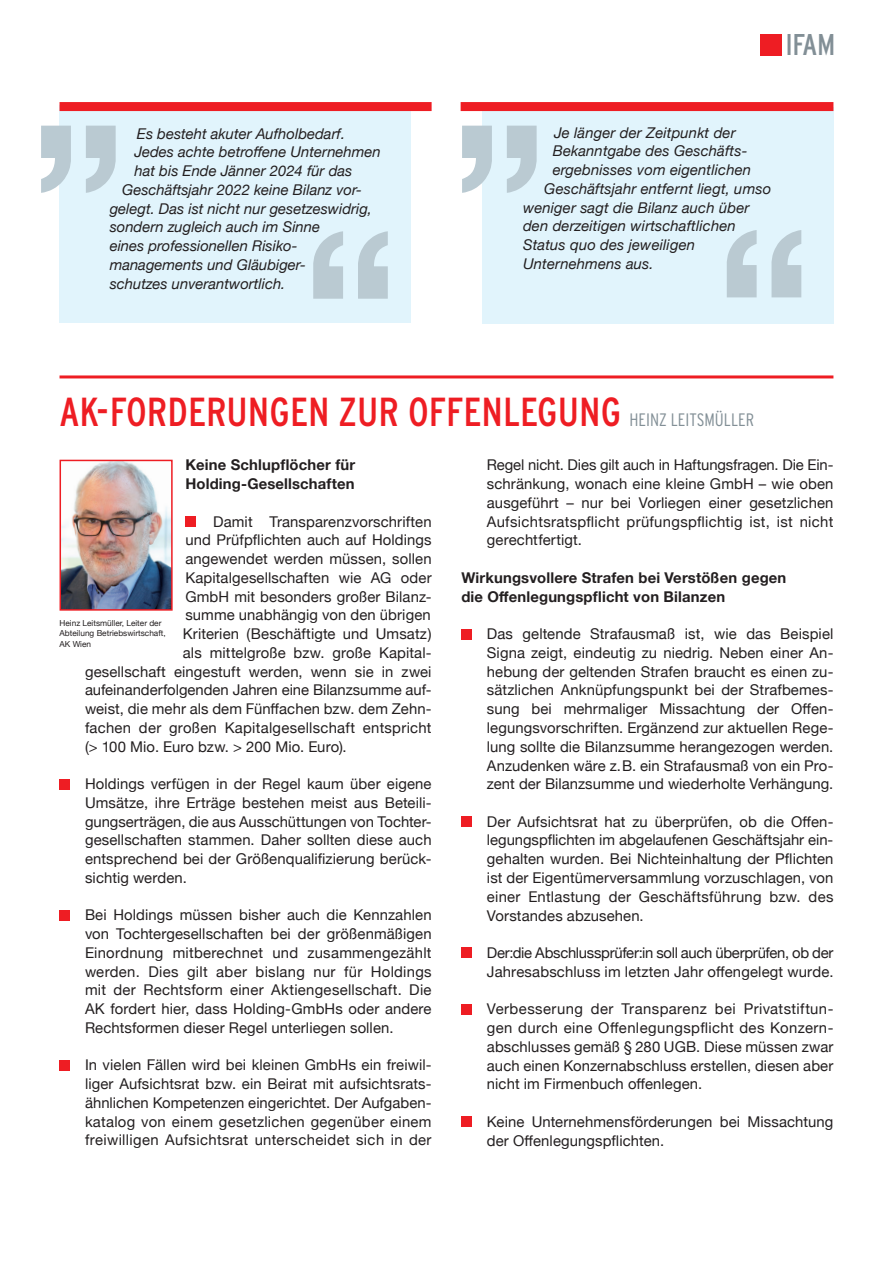
<style>
.page{position:relative;width:893px;height:1263px;background:#fff}
.page>*{position:absolute;margin:0;border:0;box-sizing:border-box;transform-origin:0 0}
.t1{font:700 210px "Helvetica Neue";color:#bacad2}
.t2{font:condensed 40.5px "Interstate";color:#ee1d23}
.t3{font:condensed 30px "Interstate";color:#828f96}
.t4{font:300 condensed 18px "Interstate";color:#828f96}
.t5{font:14.85px/18.8px "Helvetica Neue";letter-spacing:.01em;color:#231f20;text-align:justify}
.t6{font:italic 14.85px "Helvetica Neue";color:#231f20}
.t7{font:700 14.85px/18.8px "Helvetica Neue";letter-spacing:.01em;color:#231f20}
.t8{font:14.85px/18.8px "Helvetica Neue";letter-spacing:-.01em;color:#231f20}
.t9{font:8.25px/10.5px "Helvetica Neue";color:#231f20}
</style>
<div class="page">
<div style="left:760px;top:34px;width:21px;height:21px;background:#ee1d23"></div>
<div style="left:185px;top:516px;width:11px;height:11px;background:#ee1d23"></div>
<div style="left:60px;top:779px;width:10px;height:10px;background:#ee1d23"></div>
<div style="left:60px;top:910px;width:10px;height:10px;background:#ee1d23"></div>
<div style="left:60px;top:1060px;width:10px;height:10px;background:#ee1d23"></div>
<img style="left:63px;top:463px;width:107px;height:145px">
<div style="left:60px;top:460px;width:113px;height:151px;border:2px solid #ee1d23"></div>
<div style="left:461px;top:629px;width:11px;height:10px;background:#ee1d23"></div>
<div style="left:461px;top:816px;width:11px;height:11px;background:#ee1d23"></div>
<div style="left:461px;top:948px;width:11px;height:10px;background:#ee1d23"></div>
<div style="left:461px;top:1004px;width:11px;height:10px;background:#ee1d23"></div>
<div style="left:461px;top:1116px;width:11px;height:11px;background:#ee1d23"></div>
<hr style="left:60px;top:375px;width:773px;height:3px;background:#ee1d23">
<div style="left:60px;top:105px;width:351px;height:218px;background:#e1f4fc"></div>
<div style="left:60px;top:102px;width:372px;height:9px;background:#ee1d23"></div>
<div style="left:482px;top:108px;width:351px;height:216px;background:#e1f4fc"></div>
<div style="left:461px;top:102px;width:372px;height:9px;background:#ee1d23"></div>
<h1 class="t1" style="left:30px;top:-82px;width:99px">„</h1>
<p class="t6" style="left:137px;top:123px;width:210px">Es besteht akuter Aufholbedarf.</p>
<p class="t6" style="left:134px;top:141px;width:248px">Jedes achte betroffene Unternehmen</p>
<p class="t6" style="left:134px;top:160px;width:219px">hat bis Ende Jänner 2024 für das</p>
<p class="t6" style="left:122px;top:179px;width:241px">Geschäftsjahr 2022 keine Bilanz vor-</p>
<p class="t6" style="left:110px;top:198px;width:264px">gelegt. Das ist nicht nur gesetzeswidrig,</p>
<p class="t6" style="left:110px;top:216px;width:212px">sondern zugleich auch im Sinne</p>
<p class="t6" style="left:110px;top:235px;width:189px">eines professionellen Risiko-</p>
<p class="t6" style="left:110px;top:254px;width:198px">managements und Gläubiger-</p>
<p class="t6" style="left:110px;top:273px;width:177px">schutzes unverantwortlich.</p>
<h1 class="t1" style="left:302px;top:142px;width:99px">“</h1>
<h3 class="t3" style="left:785px;top:28px;width:13px">IFAM</h3>
<h1 class="t1" style="left:451px;top:-82px;width:99px">„</h1>
<p class="t6" style="left:554px;top:122px;width:183px">Je länger der Zeitpunkt der</p>
<p class="t6" style="left:553px;top:140px;width:196px">Bekanntgabe des Geschäfts-</p>
<p class="t6" style="left:553px;top:159px;width:200px">ergebnisses vom eigentlichen</p>
<p class="t6" style="left:544px;top:178px;width:228px">Geschäftsjahr entfernt liegt, umso</p>
<p class="t6" style="left:523px;top:197px;width:228px">weniger sagt die Bilanz auch über</p>
<p class="t6" style="left:523px;top:215px;width:214px">den derzeitigen wirtschaftlichen</p>
<p class="t6" style="left:523px;top:234px;width:173px">Status quo des jeweiligen</p>
<p class="t6" style="left:523px;top:253px;width:132px">Unternehmens aus.</p>
<h1 class="t1" style="left:715px;top:140px;width:99px">“</h1>
<h2 class="t2" style="left:60px;top:389px;width:563px">AK- FORDERUNGEN ZUR OFFENLEGUNG</h2>
<p class="t4" style="left:629px;top:410px;width:126px">HEINZ LEITSMÜLLER</p>
<p class="t7" style="left:185px;top:456px;width:171px">Keine Schlupflöcher für<br>Holding-Gesellschaften</p>
<p class="t5" style="left:213px;top:513px;width:220px">Damit Transparenzvorschriften</p>
<p class="t5" style="left:185px;top:531px;width:248px">und Prüfpflichten auch auf Holdings</p>
<p class="t5" style="left:185px;top:550px;width:248px">angewendet werden müssen, sollen</p>
<p class="t5" style="left:185px;top:569px;width:248px">Kapitalgesellschaften wie AG oder</p>
<p class="t5" style="left:185px;top:588px;width:248px">GmbH mit besonders großer Bilanz-</p>
<p class="t5" style="left:185px;top:607px;width:247px">summe unabhängig von den übrigen</p>
<p class="t5" style="left:183px;top:625px;width:250px">Kriterien ( Beschäftigte und Umsatz )</p>
<p class="t5" style="left:183px;top:644px;width:250px">als mittelgroße bzw. große Kapital-</p>
<p class="t5" style="left:85px;top:663px;width:348px">gesellschaft eingestuft werden, wenn sie in zwei</p>
<p class="t5" style="left:85px;top:682px;width:348px">aufeinanderfolgenden Jahren eine Bilanzsumme auf-</p>
<p class="t5" style="left:85px;top:700px;width:348px">weist, die mehr als dem Fünffachen bzw. dem Zehn-</p>
<p class="t5" style="left:85px;top:719px;width:348px">fachen der großen Kapitalgesellschaft entspricht</p>
<p class="t5" style="left:85px;top:738px;width:263px">(&gt; 100 Mio. Euro bzw. &gt; 200 Mio. Euro).</p>
<p class="t5" style="left:85px;top:775px;width:348px">Holdings verfügen in der Regel kaum über eigene Umsätze, ihre Erträge bestehen meist aus Beteili&shy;gungserträgen, die aus Ausschüttungen von Tochter&shy;gesellschaften stammen. Daher sollten diese auch entsprechend bei der Größenqualifizierung berück&shy;sichtig werden.</p>
<p class="t5" style="left:85px;top:906px;width:348px">Bei Holdings müssen bisher auch die Kennzahlen von Tochtergesellschaften bei der größenmäßigen Einordnung mitberechnet und zusammengezählt werden. Dies gilt aber bislang nur für Holdings mit der Rechtsform einer Aktiengesellschaft. Die AK fordert hier, dass Holding-GmbHs oder andere Rechtsformen dieser Regel unterliegen sollen.</p>
<p class="t5" style="left:85px;top:1056px;width:348px">In vielen Fällen wird bei kleinen GmbHs ein freiwil&shy;liger Aufsichtsrat bzw. ein Beirat mit aufsichtsrats&shy;ähnlichen Kompetenzen eingerichtet. Der Aufgaben&shy;katalog von einem gesetzlichen gegenüber einem freiwilligen Aufsichtsrat unterscheidet sich in der</p>
<p class="t9" style="left:60px;top:618px;width:108px">Heinz Leitsmüller, Leiter der<br>Abteilung Betriebswirtschaft,<br>AK Wien</p>
<p class="t5" style="left:487px;top:457px;width:348px">Regel nicht. Dies gilt auch in Haftungsfragen. Die Ein&shy;schränkung, wonach eine kleine GmbH – wie oben ausgeführt – nur bei Vorliegen einer gesetzlichen Aufsichtsratspflicht prüfungspflichtig ist, ist nicht gerechtfertigt.</p>
<p class="t7" style="left:461px;top:569px;width:326px">Wirkungsvollere Strafen bei Verstößen gegen die Offenlegungspflicht von Bilanzen</p>
<p class="t5" style="left:487px;top:625px;width:348px">Das geltende Strafausmaß ist, wie das Beispiel Signa zeigt, eindeutig zu niedrig. Neben einer An&shy;hebung der geltenden Strafen braucht es einen zu&shy;sätzlichen Anknüpfungspunkt bei der Strafbemes&shy;sung bei mehrmaliger Missachtung der Offen&shy;legungsvorschriften. Ergänzend zur aktuellen Rege&shy;lung sollte die Bilanzsumme herangezogen werden.<br>Anzudenken wäre z. B. ein Strafausmaß von ein Pro&shy;zent der Bilanzsumme und wiederholte Verhängung.</p>
<p class="t5" style="left:487px;top:813px;width:348px">Der Aufsichtsrat hat zu überprüfen, ob die Offen&shy;legungspflichten im abgelaufenen Geschäftsjahr ein&shy;gehalten wurden. Bei Nichteinhaltung der Pflichten ist der Eigentümerversammlung vorzuschlagen, von einer Entlastung der Geschäftsführung bzw. des Vorstandes abzusehen.</p>
<p class="t8" style="left:487px;top:944px;width:348px">Der:die Abschlussprüfer:in soll auch überprüfen, ob der<br>Jahresabschluss im letzten Jahr offengelegt wurde.</p>
<p class="t5" style="left:487px;top:1000px;width:348px">Verbesserung der Transparenz bei Privatstiftun&shy;gen durch eine Offenlegungspflicht des Konzern&shy;abschlusses gemäß § 280 UGB. Diese müssen zwar auch einen Konzernabschluss erstellen, diesen aber nicht im Firmenbuch offenlegen.</p>
<p class="t5" style="left:487px;top:1113px;width:348px">Keine Unternehmensförderungen bei Missachtung der Offenlegungspflichten.</p>
</div>
